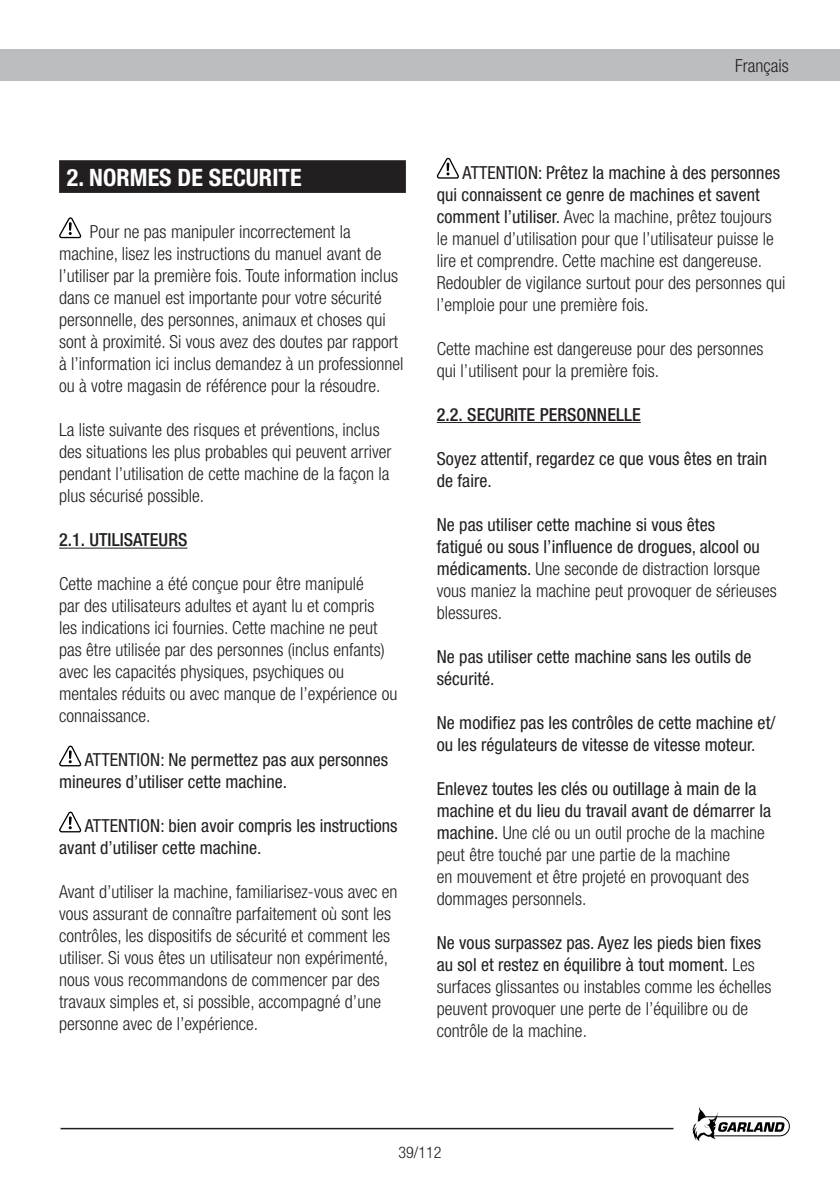
<style>
.page{position:relative;width:840px;height:1191px;background:#fff}
.page>*{position:absolute;margin:0;border:0;box-sizing:border-box;transform-origin:0 0}
.t1{font:700 condensed 24px "Helvetica Neue";color:#fff}
.t2{font:300 condensed 18px/22px "Helvetica Neue";color:#231f20}
.t3{font:condensed 18px/22px "Helvetica Neue";color:#231f20}
.t4{font:500 condensed 18px "Helvetica Neue";color:#231f20}
.t5{font:300 condensed 16px "Helvetica Neue";color:#231f20}
.s1{font-weight:400}
.s2{font-weight:300}
</style>
<div class="page">
<div style="left:0;top:50px;width:839px;height:31px;background:#bcbdc0"></div>
<svg style="left:692px;top:1107px;width:97px;height:34px"></svg>
<hr style="left:60px;top:1127px;width:613px;height:2px;background:#231f20">
<hr style="left:59px;top:547px;width:128px;height:1px;background:#231f20">
<svg style="left:59px;top:218px;width:23px;height:21px"></svg>
<svg style="left:59px;top:746px;width:23px;height:21px"></svg>
<svg style="left:59px;top:812px;width:23px;height:21px"></svg>
<hr style="left:436px;top:422px;width:204px;height:1px;background:#231f20">
<svg style="left:436px;top:158px;width:23px;height:21px"></svg>
<div style="left:60px;top:161px;width:344px;height:31px;background:#231f20"></div>
<div style="left:59px;top:160px;width:346px;height:33px;border:2px solid #231f20"></div>
<p class="t2" style="left:734px;top:55px;width:55px">Français</p>
<h1 class="t1" style="left:67px;top:163px;width:236px">2. NORMES DE SECURITE</h1>
<p class="t2" style="left:59px;top:221px;width:346px;text-indent:31px">Pour ne pas manipuler incorrectement la machine, lisez les instructions du manuel avant de l’utiliser par la première fois. Toute information inclus dans ce manuel est importante pour votre sécurité personnelle, des personnes, animaux et choses qui sont à proximité. Si vous avez des doutes par rapport à l’information ici inclus demandez à un professionnel ou à votre magasin de référence pour la résoudre.</p>
<p class="t2" style="left:59px;top:419px;width:334px">La liste suivante des risques et préventions, inclus des situations les plus probables qui peuvent arriver pendant l’utilisation de cette machine de la façon la plus sécurisé possible.</p>
<p class="t4" style="left:59px;top:529px;width:130px">2.1. UTILISATEURS</p>
<p class="t2" style="left:59px;top:573px;width:339px">Cette machine a été conçue pour être manipulé<br>par des utilisateurs adultes et ayant lu et compris<br>les indications ici fournies. Cette machine ne peut pas être utilisée par des personnes (inclus enfants) avec les capacités physiques, psychiques ou mentales réduits ou avec manque de l’expérience ou connaissance.</p>
<p class="t3" style="left:59px;top:749px;width:330px;text-indent:26px">ATTENTION: Ne permettez pas aux personnes mineures d’utiliser cette machine.</p>
<p class="t3" style="left:59px;top:815px;width:340px;text-indent:26px">ATTENTION: bien avoir compris les instructions avant d’utiliser cette machine.</p>
<p class="t2" style="left:59px;top:881px;width:340px">Avant d’utiliser la machine, familiarisez-vous avec en vous assurant de connaître parfaitement où sont les contrôles, les dispositifs de sécurité et comment les utiliser. Si vous êtes un utilisateur non expérimenté, nous vous recommandons de commencer par des travaux simples et, si possible, accompagné d’une personne avec de l’expérience.</p>
<p class="t2" style="left:436px;top:161px;width:350px;text-indent:26px"><span class="s1">ATTENTION: Prêtez la machine à des personnes qui connaissent ce genre de machines et savent comment l’utiliser.</span> Avec la machine, prêtez toujours le manuel d’utilisation pour que l’utilisateur puisse le lire et comprendre. Cette machine est dangereuse.<br>Redoubler de vigilance surtout pour des personnes qui l’emploie pour une première fois.</p>
<p class="t2" style="left:436px;top:337px;width:328px">Cette machine est dangereuse pour des personnes qui l’utilisent pour la première fois.</p>
<p class="t4" style="left:436px;top:403px;width:205px">2.2. SECURITE PERSONNELLE</p>
<p class="t3" style="left:436px;top:447px;width:332px">Soyez attentif, regardez ce que vous êtes en train de faire.</p>
<p class="t3" style="left:436px;top:513px;width:341px">Ne pas utiliser cette machine si vous êtes<br>fatigué ou sous l’influence de drogues, alcool ou médicaments. <span class="s2">Une seconde de distraction lorsque vous maniez la machine peut provoquer de sérieuses blessures.</span></p>
<p class="t3" style="left:436px;top:645px;width:316px">Ne pas utiliser cette machine sans les outils de sécurité.</p>
<p class="t3" style="left:436px;top:711px;width:340px">Ne modifiez pas les contrôles de cette machine et/ ou les régulateurs de vitesse de vitesse moteur.</p>
<p class="t2" style="left:436px;top:777px;width:335px"><span class="s1">Enlevez toutes les clés ou outillage à main de la machine et du lieu du travail avant de démarrer la machine.</span> Une clé ou un outil proche de la machine peut être touché par une partie de la machine<br>en mouvement et être projeté en provoquant des dommages personnels.</p>
<p class="t2" style="left:436px;top:931px;width:336px"><span class="s1">Ne vous surpassez pas. Ayez les pieds bien fixes au sol et restez en équilibre à tout moment.</span> Les surfaces glissantes ou instables comme les échelles peuvent provoquer une perte de l’équilibre ou de contrôle de la machine.</p>
<p class="t5" style="left:398px;top:1142px;width:45px">39/112</p>
</div>
